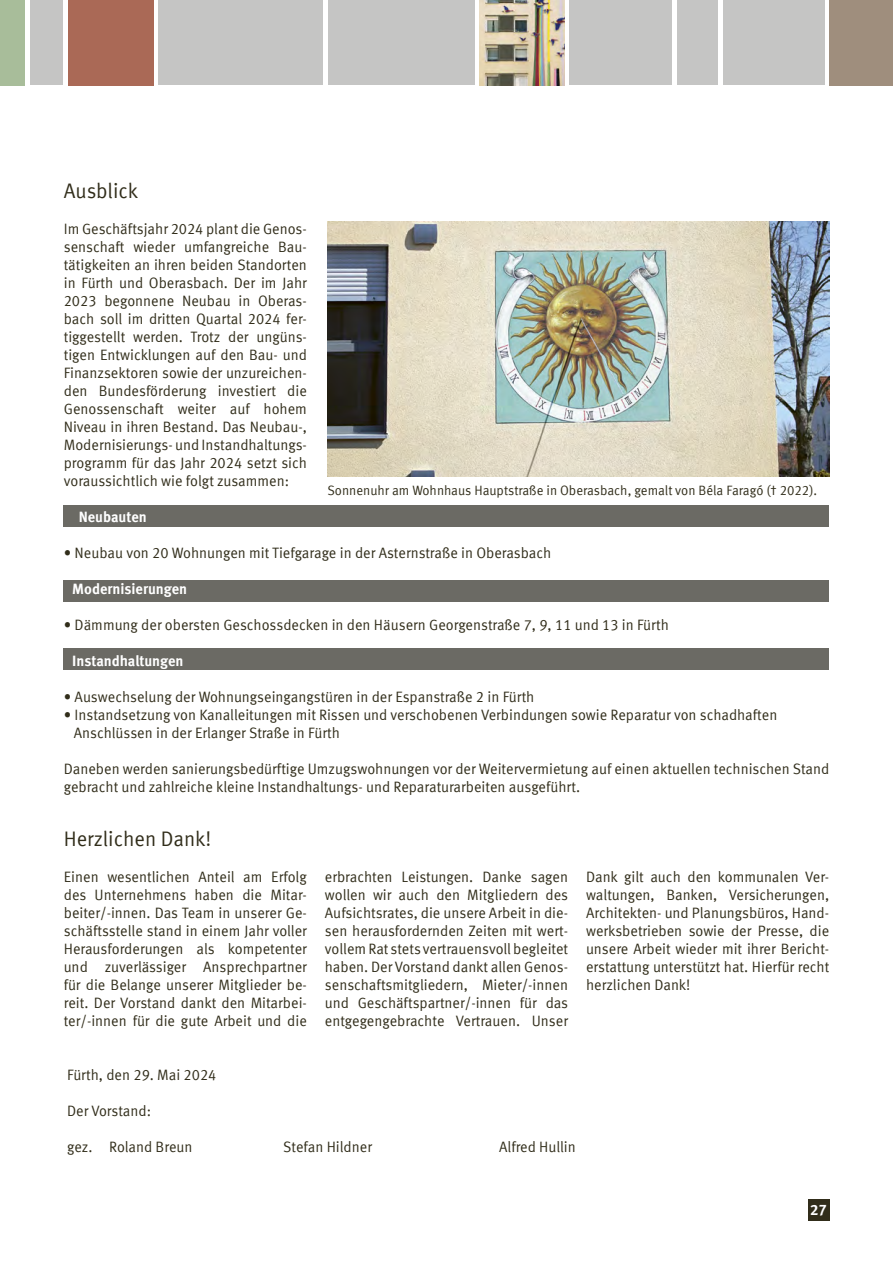
<style>
.page{position:relative;width:893px;height:1263px;background:#fff}
.page>*{position:absolute;margin:0;border:0;box-sizing:border-box;transform-origin:0 0}
.t1{font:21px "Meta Offc Norm";color:#312d1a;scale:.96 1}
.t2{font:15px/18px "Meta Offc Norm";color:#312d1a;text-align:justify;scale:.96 1}
.t3{font:700 15px "Meta Offc";color:#fff;scale:.96 1}
.t4{font:700 15px "Meta Offc";color:#fff}
.t5{font:13.5px "Meta Offc Norm";color:#312d1a;scale:.96 1}
</style>
<div class="page">
<div style="left:0;top:0;width:893px;height:85px;background:#c5c5c4"></div>
<div style="left:808px;top:1199px;width:21px;height:21px;background:#312d1a"></div>
<div style="left:64px;top:505px;width:765px;height:21px;background:#6b6a64"></div>
<div style="left:64px;top:580px;width:765px;height:22px;background:#6b6a64"></div>
<div style="left:64px;top:648px;width:765px;height:22px;background:#6b6a64"></div>
<div style="left:0;top:0;width:26px;height:85px;background:#a8bd9a"></div>
<hr style="left:26px;top:0;width:4px;height:85px;background:#fff">
<hr style="left:64px;top:0;width:4px;height:85px;background:#fff">
<svg style="left:153px;top:0;width:4px;height:85px"></svg>
<hr style="left:323px;top:0;width:4px;height:85px;background:#fff">
<hr style="left:475px;top:0;width:4px;height:85px;background:#fff">
<div style="left:564px;top:0;width:5px;height:85px;background:#fff"></div>
<hr style="left:672px;top:0;width:4px;height:85px;background:#fff">
<hr style="left:719px;top:0;width:4px;height:85px;background:#fff">
<hr style="left:825px;top:0;width:4px;height:85px;background:#fff">
<div style="left:68px;top:0;width:85px;height:85px;background:#aa6956"></div>
<div style="left:829px;top:0;width:64px;height:85px;background:#9f8e7d"></div>
<img style="left:479px;top:0;width:85px;height:85px">
<img style="left:327px;top:221px;width:502px;height:255px">
<h1 class="t1" style="left:64px;top:179px;width:79px">Ausblick</h1>
<p class="t2" style="left:64px;top:220px;width:255px">Im Geschäftsjahr 2024 plant die Genos&shy;senschaft wieder umfangreiche Bau&shy;tätigkeiten an ihren beiden Standorten in Fürth und Oberasbach. Der im Jahr 2023 begonnene Neubau in Oberas&shy;bach soll im dritten Quartal 2024 fer&shy;tiggestellt werden. Trotz der ungüns&shy;tigen Entwicklungen auf den Bau- und Finanzsektoren sowie der unzureichen&shy;den Bundesförderung investiert die Genossenschaft weiter auf hohem Niveau in ihren Bestand. Das Neubau-, Modernisierungs- und Instandhaltungs&shy;programm für das Jahr 2024 setzt sich voraussichtlich wie folgt zusammen:</p>
<p class="t3" style="left:79px;top:508px;width:72px">Neubauten</p>
<p class="t5" style="left:327px;top:482px;width:512px">Sonnenuhr am Wohnhaus Hauptstraße in Oberasbach, gemalt von Béla Faragó († 2022).</p>
<p class="t2" style="left:64px;top:544px;width:509px">• Neubau von 20 Wohnungen mit Tiefgarage in der Asternstraße in Oberasbach</p>
<p class="t3" style="left:72px;top:580px;width:121px">Modernisierungen</p>
<p class="t2" style="left:64px;top:616px;width:632px">• Dämmung der obersten Geschossdecken in den Häusern Georgenstraße 7, 9, 11 und 13 in Fürth</p>
<p class="t3" style="left:72px;top:652px;width:117px">Instandhaltungen</p>
<p class="t2" style="left:64px;top:688px;width:492px">• Auswechselung der Wohnungseingangstüren in der Espanstraße 2 in Fürth</p>
<p class="t2" style="left:74px;top:706px;width:734px;text-indent:-10px">• Instandsetzung von Kanalleitungen mit Rissen und verschobenen Verbindungen sowie Reparatur von schadhaften<br>Anschlüssen in der Erlanger Straße in Fürth</p>
<p class="t2" style="left:64px;top:760px;width:799px">Daneben werden sanierungsbedürftige Umzugswohnungen vor der Weitervermietung auf einen aktuellen technischen Stand gebracht und zahlreiche kleine Instandhaltungs- und Reparaturarbeiten ausgeführt.</p>
<h1 class="t1" style="left:64px;top:827px;width:155px">Herzlichen Dank!</h1>
<p class="t2" style="left:64px;top:868px;width:255px">Einen wesentlichen Anteil am Erfolg des Unternehmens haben die Mitar&shy;beiter/-innen. Das Team in unserer Ge&shy;schäftsstelle stand in einem Jahr voller Herausforderungen als kompetenter und zuverlässiger Ansprechpartner für die Belange unserer Mitglieder be&shy;reit. Der Vorstand dankt den Mitarbei&shy;ter/-innen für die gute Arbeit und die</p>
<p class="t2" style="left:325px;top:868px;width:255px">erbrachten Leistungen. Danke sagen wollen wir auch den Mitgliedern des Aufsichtsrates, die unsere Arbeit in die&shy;sen herausfordernden Zeiten mit wert&shy;vollem Rat stets vertrauensvoll begleitet haben. Der Vorstand dankt allen Genos&shy;senschaftsmitgliedern, Mieter/-innen und Geschäftspartner/-innen für das entgegengebrachte Vertrauen. Unser</p>
<p class="t2" style="left:586px;top:868px;width:255px">Dank gilt auch den kommunalen Ver&shy;waltungen, Banken, Versicherungen, Architekten- und Planungsbüros, Hand&shy;werksbetrieben sowie der Presse, die unsere Arbeit wieder mit ihrer Bericht&shy;erstattung unterstützt hat. Hierfür recht herzlichen Dank!</p>
<p class="t2" style="left:67px;top:1066px;width:157px">Fürth, den 29. Mai 2024</p>
<p class="t2" style="left:67px;top:1102px;width:89px">Der Vorstand:</p>
<p class="t2" style="left:67px;top:1138px;width:132px">gez. Roland Breun</p>
<p class="t2" style="left:283px;top:1138px;width:94px">Stefan Hildner</p>
<p class="t2" style="left:499px;top:1138px;width:81px">Alfred Hullin</p>
<p class="t4" style="left:810px;top:1201px;width:19px">27</p>
</div>
